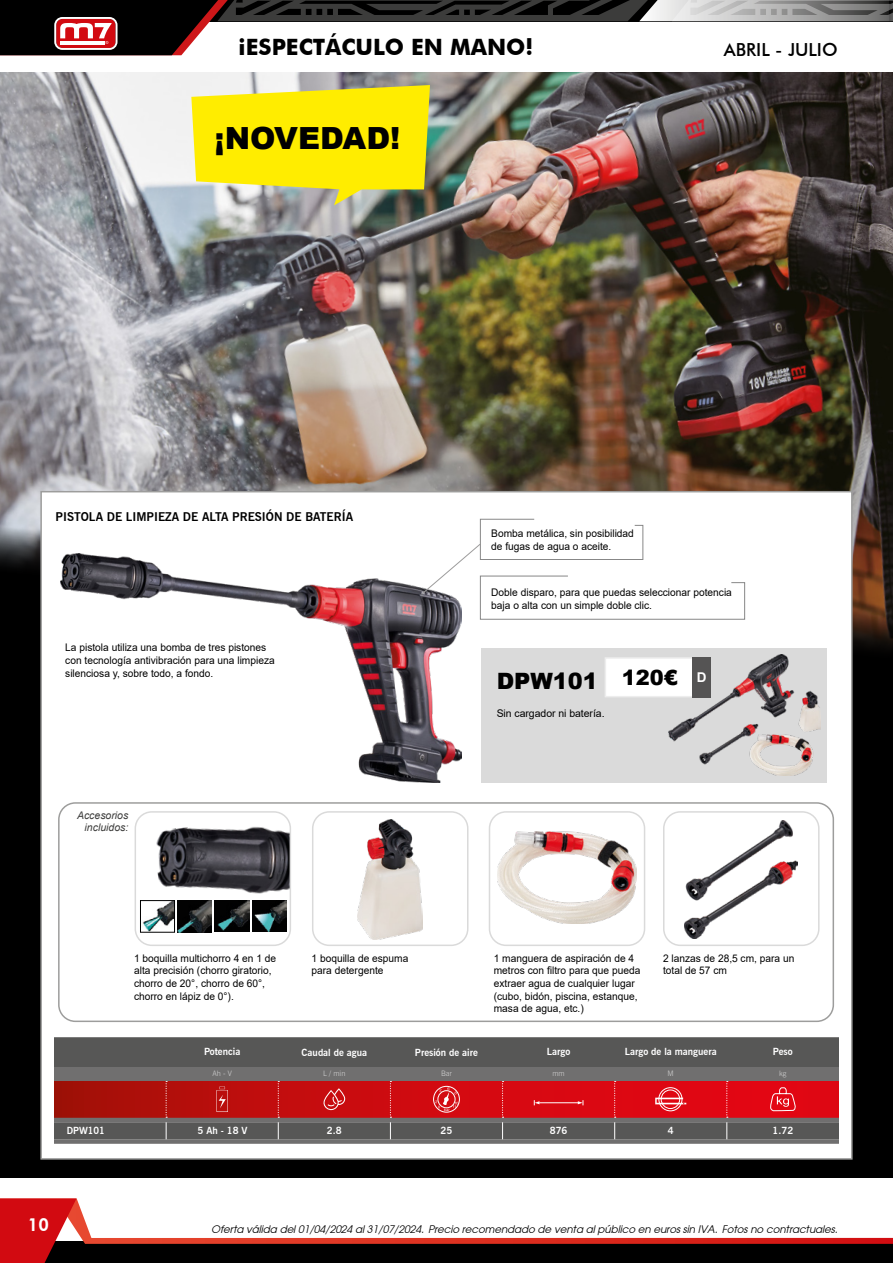
<style>
.page{position:relative;width:893px;height:1263px;background:#fff}
.page>*{position:absolute;margin:0;border:0;box-sizing:border-box;transform-origin:0 0}
.t1{font:900 30.6px "Arial";color:#000}
.特殊頁料號24pt{font:700 22.5px "Futura BT";color:#000}
.t2{font:900 22.5px "Arial";color:#000}
.t3{font:900 21px "Arial";color:#000}
.t4{font:500 18px "Futura BT";color:#000}
.t5{font:800 18px "Futura BT";color:#fff;scale:.95 1}
.t6{font:700 13.5px "Arial";color:#fff}
.t7{font:700 12px "News Gothic BT";color:#000}
.Style_de_paragraphe_1{font:10.5px/12.6px "Arial";color:#000}
.t8{font:italic 10.5px "Atilla";color:#000}
.Style_de_paragraphe_1_copie{font:10.5px "Arial";letter-spacing:-.005em;color:#000}
.t9{font:italic 10.5px/12.6px "Arial";color:#3c3c3b;text-align:right}
.t10{font:700 9.75px "News Gothic BT";color:#fff}
.t11{font:700 9.75px "News Gothic BT";color:#fff;scale:.96 1}
.TAB_unité_de_mesure{font:300 7.5px "News Gothic BT";color:#d0d0d0}
</style>
<div class="page">
<svg style="left:0;top:1198px;width:893px;height:65px"></svg>
<div style="left:54px;top:17px;width:70px;height:39px;background:#a88485"></div>
<svg style="left:0;top:0;width:893px;height:55px"></svg>
<hr style="left:60px;top:41px;width:44px;height:3px;background:#fff">
<div style="left:0;top:72px;width:893px;height:1106px;background:#000"></div>
<img style="left:0;top:72px;width:893px;height:576px">
<div style="left:40px;top:491px;width:813px;height:669px;background:#fff;border:2px solid #9d9d9c"></div>
<div style="left:482px;top:647px;width:345px;height:135px;background:#dadada"></div>
<img style="left:669px;top:654px;width:152px;height:122px">
<img style="left:61px;top:554px;width:401px;height:228px">
<svg style="left:191px;top:85px;width:239px;height:120px"></svg>
<img style="left:142px;top:915px;width:31px;height:15px">
<div style="left:140px;top:900px;width:35px;height:32px;border:1px solid #000"></div>
<img style="left:178px;top:915px;width:34px;height:17px">
<img style="left:215px;top:915px;width:34px;height:17px">
<img style="left:252px;top:915px;width:34px;height:17px">
<svg style="left:421px;top:519px;width:324px;height:101px"></svg>
<img style="left:358px;top:820px;width:65px;height:119px">
<div style="left:312px;top:811px;width:156px;height:135px;border:2px solid #dadada;border-radius:17px"></div>
<img style="left:498px;top:831px;width:138px;height:92px">
<div style="left:489px;top:811px;width:156px;height:135px;border:2px solid #dadada;border-radius:17px"></div>
<img style="left:685px;top:820px;width:113px;height:118px">
<div style="left:663px;top:811px;width:157px;height:135px;border:2px solid #dadada;border-radius:17px"></div>
<img style="left:154px;top:819px;width:134px;height:96px">
<div style="left:135px;top:811px;width:156px;height:135px;border:2px solid #dadada;border-radius:17px"></div>
<div style="left:58px;top:802px;width:776px;height:220px;border:2px solid #9d9d9c;border-radius:17px"></div>
<svg style="left:54px;top:1037px;width:785px;height:107px"></svg>
<div style="left:605px;top:657px;width:90px;height:40px;background:#fff;border:2px solid #ededed"></div>
<div style="left:693px;top:657px;width:18px;height:40px;background:#555454"></div>
<p class="特殊頁料號24pt" style="left:238px;top:34px;width:297px">¡ESPECTÁCULO EN MANO!</p>
<p class="t1" style="left:215px;top:116px;width:187px">¡NOVEDAD!</p>
<h3 class="t4" style="left:724px;top:39px;width:115px">ABRIL - JULIO</h3>
<p class="t7" style="left:56px;top:509px;width:299px">PISTOLA DE LIMPIEZA DE ALTA PRESIÓN DE BATERÍA</p>
<p class="Style_de_paragraphe_1" style="left:65px;top:641px;width:211px">La pistola utiliza una bomba de tres pistones con tecnología antivibración para una limpieza silenciosa y, sobre todo, a fondo.</p>
<p class="t9" style="left:77px;top:809px;width:53px">Accesorios incluidos:</p>
<p class="Style_de_paragraphe_1" style="left:491px;top:527px;width:144px">Bomba metálica, sin posibilidad de fugas de agua o aceite.</p>
<p class="Style_de_paragraphe_1" style="left:491px;top:586px;width:242px">Doble disparo, para que puedas seleccionar potencia baja o alta con un simple doble clic.</p>
<p class="t2" style="left:497px;top:664px;width:103px">DPW101</p>
<p class="Style_de_paragraphe_1_copie" style="left:497px;top:706px;width:109px">Sin cargador ni batería.</p>
<p class="t3" style="left:622px;top:662px;width:58px">120€</p>
<p class="t6" style="left:697px;top:668px;width:11px">D</p>
<p class="Style_de_paragraphe_1" style="left:312px;top:952px;width:98px">1 boquilla de espuma para detergente</p>
<p class="Style_de_paragraphe_1" style="left:494px;top:952px;width:148px">1 manguera de aspiración de 4 metros con filtro para que pueda extraer agua de cualquier lugar (cubo, bidón, piscina, estanque, masa de agua, etc.)</p>
<p class="Style_de_paragraphe_1" style="left:134px;top:952px;width:144px">1 boquilla multichorro 4 en 1 de alta precisión (chorro giratorio, chorro de 20°, chorro de 60°, chorro en lápiz de 0°).</p>
<p class="Style_de_paragraphe_1" style="left:663px;top:952px;width:133px">2 lanzas de 28,5 cm, para un total de 57 cm</p>
<p class="t10" style="left:204px;top:1046px;width:38px">Potencia</p>
<p class="t10" style="left:302px;top:1046px;width:67px">Caudal de agua</p>
<p class="t10" style="left:415px;top:1046px;width:64px">Presión de aire</p>
<p class="t10" style="left:547px;top:1046px;width:25px">Largo</p>
<p class="t10" style="left:625px;top:1046px;width:93px">Largo de la manguera</p>
<p class="t10" style="left:773px;top:1046px;width:21px">Peso</p>
<p class="TAB_unité_de_mesure" style="left:212px;top:1069px;width:21px">Ah - V</p>
<p class="TAB_unité_de_mesure" style="left:323px;top:1069px;width:24px">L / min</p>
<p class="TAB_unité_de_mesure" style="left:441px;top:1069px;width:12px">Bar</p>
<p class="TAB_unité_de_mesure" style="left:552px;top:1069px;width:14px">mm</p>
<p class="TAB_unité_de_mesure" style="left:668px;top:1069px;width:8px">M</p>
<p class="TAB_unité_de_mesure" style="left:779px;top:1069px;width:9px">kg</p>
<p class="t11" style="left:67px;top:1124px;width:41px">DPW101</p>
<p class="t10" style="left:197px;top:1124px;width:52px">5 Ah - 18 V</p>
<p class="t10" style="left:327px;top:1124px;width:16px">2.8</p>
<p class="t10" style="left:441px;top:1124px;width:13px">25</p>
<p class="t10" style="left:550px;top:1124px;width:19px">876</p>
<p class="t10" style="left:668px;top:1124px;width:7px">4</p>
<p class="t10" style="left:773px;top:1124px;width:22px">1.72</p>
<h3 class="t5" style="left:28px;top:1213px;width:24px">10</h3>
<p class="t8" style="left:211px;top:1222px;width:628px">Oferta válida del 01/04/2024 al 31/07/2024. Precio recomendado de venta al público en euros sin IVA. Fotos no contractuales.</p>
</div>
